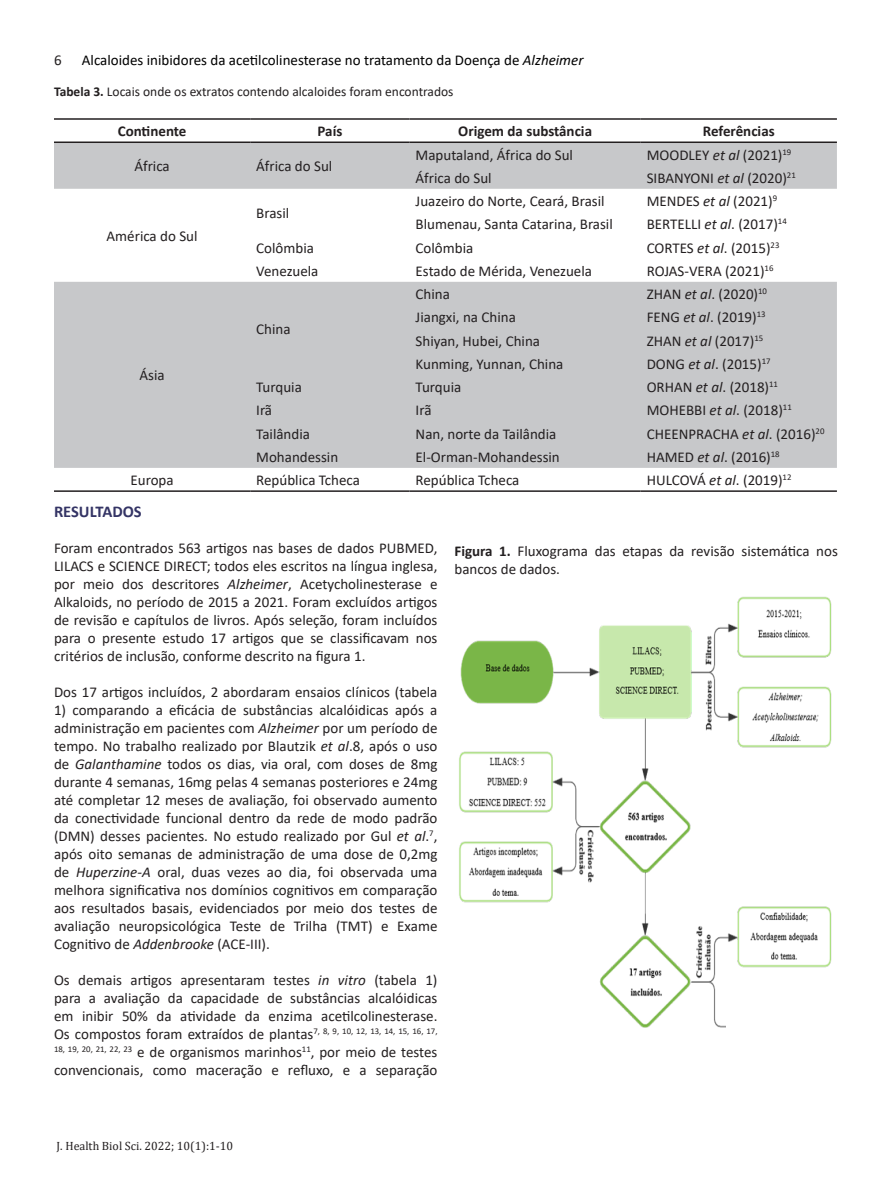
<style>
.page{position:relative;width:893px;height:1191px;background:#fff}
.page>*{position:absolute;margin:0;border:0;box-sizing:border-box;transform-origin:0 0}
.t1{font:700 16.5px "Calibri";color:#343465}
.t2{font:15px/18px "Calibri";color:#231f20;text-align:justify}
.t3{font:15px "Calibri";color:#000}
.t4{font:700 15px "Calibri";color:#231f20}
.t5{font:13.5px "Calibri";color:#231f20}
.t6{font:12px "Cambria";color:#231f20}
.s1{font-style:italic}
.s2{font-weight:700}
</style>
<div class="page">
<img style="left:459px;top:596px;width:373px;height:432px">
<div style="left:726px;top:995px;width:112px;height:63px;background:#fff"></div>
<svg style="left:54px;top:143px;width:783px;height:325px;fill:#c7c8ca"></svg>
<hr style="left:54px;top:490px;width:196px;height:2px;background:#231f20">
<hr style="left:250px;top:490px;width:160px;height:2px;background:#231f20">
<hr style="left:410px;top:490px;width:231px;height:2px;background:#231f20">
<hr style="left:641px;top:490px;width:196px;height:2px;background:#231f20">
<hr style="left:54px;top:118px;width:196px;height:2px;background:#231f20">
<hr style="left:250px;top:118px;width:160px;height:2px;background:#231f20">
<hr style="left:410px;top:118px;width:231px;height:2px;background:#231f20">
<hr style="left:641px;top:118px;width:196px;height:2px;background:#231f20">
<hr style="left:54px;top:141px;width:196px;height:2px;background:#231f20">
<hr style="left:250px;top:141px;width:160px;height:2px;background:#231f20">
<hr style="left:410px;top:141px;width:231px;height:2px;background:#231f20">
<hr style="left:641px;top:141px;width:196px;height:2px;background:#231f20">
<p class="t2" style="left:54px;top:51px;width:9px">6</p>
<p class="t3" style="left:82px;top:50px;width:503px">Alcaloides inibidores da acetilcolinesterase no tratamento da Doença de <span class="s1">Alzheimer</span></p>
<p class="t5" style="left:54px;top:82px;width:401px"><span class="s2">Tabela 3.</span> Locais onde os extratos contendo alcaloides foram encontrados</p>
<p class="t4" style="left:118px;top:121px;width:70px">Continente</p>
<p class="t4" style="left:318px;top:121px;width:26px">País</p>
<p class="t4" style="left:458px;top:121px;width:135px">Origem da substância</p>
<p class="t4" style="left:703px;top:121px;width:73px">Referências</p>
<p class="t2" style="left:134px;top:157px;width:37px">África</p>
<p class="t2" style="left:256px;top:157px;width:78px">África do Sul</p>
<p class="t2" style="left:416px;top:145px;width:159px">Maputaland, África do Sul</p>
<p class="t2" style="left:647px;top:145px;width:146px">MOODLEY <span class="s1">et al</span> (2021)<sup>19</sup></p>
<p class="t2" style="left:416px;top:168px;width:78px">África do Sul</p>
<p class="t2" style="left:647px;top:168px;width:151px">SIBANYONI <span class="s1">et al</span> (2020)<sup>21</sup></p>
<p class="t2" style="left:107px;top:226px;width:92px">América do Sul</p>
<p class="t2" style="left:140px;top:366px;width:27px">Ásia</p>
<p class="t2" style="left:256px;top:203px;width:35px">Brasil</p>
<p class="t2" style="left:416px;top:192px;width:190px">Juazeiro do Norte, Ceará, Brasil</p>
<p class="t2" style="left:647px;top:192px;width:132px">MENDES <span class="s1">et al</span> (2021)<sup>9</sup></p>
<p class="t2" style="left:416px;top:215px;width:199px">Blumenau, Santa Catarina, Brasil</p>
<p class="t2" style="left:647px;top:215px;width:142px">BERTELLI <span class="s1">et al</span>. (2017)<sup>14</sup></p>
<p class="t2" style="left:256px;top:238px;width:59px">Colômbia</p>
<p class="t2" style="left:416px;top:238px;width:59px">Colômbia</p>
<p class="t2" style="left:647px;top:238px;width:134px">CORTES <span class="s1">et al</span>. (2015)<sup>23</sup></p>
<p class="t2" style="left:256px;top:261px;width:64px">Venezuela</p>
<p class="t2" style="left:416px;top:261px;width:178px">Estado de Mérida, Venezuela</p>
<p class="t2" style="left:647px;top:261px;width:128px">ROJAS-VERA (2021)<sup>16</sup></p>
<p class="t2" style="left:256px;top:319px;width:36px">China</p>
<p class="t2" style="left:416px;top:285px;width:36px">China</p>
<p class="t2" style="left:647px;top:285px;width:122px">ZHAN <span class="s1">et al</span>. (2020)<sup>10</sup></p>
<p class="t2" style="left:416px;top:308px;width:102px">Jiangxi, na China</p>
<p class="t2" style="left:647px;top:308px;width:120px">FENG <span class="s1">et al</span>. (2019)<sup>13</sup></p>
<p class="t2" style="left:416px;top:331px;width:126px">Shiyan, Hubei, China</p>
<p class="t2" style="left:647px;top:331px;width:118px">ZHAN <span class="s1">et al</span> (2017)<sup>15</sup></p>
<p class="t2" style="left:416px;top:354px;width:149px">Kunming, Yunnan, China</p>
<p class="t2" style="left:647px;top:354px;width:125px">DONG <span class="s1">et al</span>. (2015)<sup>17</sup></p>
<p class="t2" style="left:256px;top:378px;width:47px">Turquia</p>
<p class="t2" style="left:416px;top:378px;width:47px">Turquia</p>
<p class="t2" style="left:647px;top:378px;width:133px">ORHAN <span class="s1">et al</span>. (2018)<sup>11</sup></p>
<p class="t2" style="left:256px;top:401px;width:17px">Irã</p>
<p class="t2" style="left:416px;top:401px;width:17px">Irã</p>
<p class="t2" style="left:647px;top:401px;width:147px">MOHEBBI <span class="s1">et al</span>. (2018)<sup>11</sup></p>
<p class="t2" style="left:256px;top:424px;width:55px">Tailândia</p>
<p class="t2" style="left:416px;top:424px;width:142px">Nan, norte da Tailândia</p>
<p class="t2" style="left:647px;top:424px;width:179px">CHEENPRACHA <span class="s1">et al</span>. (2016)<sup>20</sup></p>
<p class="t2" style="left:256px;top:447px;width:84px">Mohandessin</p>
<p class="t2" style="left:416px;top:447px;width:146px">El-Orman-Mohandessin</p>
<p class="t2" style="left:647px;top:447px;width:134px">HAMED <span class="s1">et al</span>. (2016)<sup>18</sup></p>
<p class="t2" style="left:131px;top:471px;width:45px">Europa</p>
<p class="t2" style="left:256px;top:471px;width:105px">República Tcheca</p>
<p class="t2" style="left:416px;top:471px;width:105px">República Tcheca</p>
<p class="t2" style="left:647px;top:471px;width:146px">HULCOVÁ <span class="s1">et al</span>. (2019)<sup>12</sup></p>
<p class="t1" style="left:54px;top:500px;width:89px">RESULTADOS</p>
<p class="t2" style="left:54px;top:539px;width:385px">Foram encontrados 563 artigos nas bases de dados PUBMED, LILACS e SCIENCE DIRECT; todos eles escritos na língua inglesa, por meio dos descritores <span class="s1">Alzheimer</span>, Acetycholinesterase e Alkaloids, no período de 2015 a 2021. Foram excluídos artigos de revisão e capítulos de livros. Após seleção, foram incluídos para o presente estudo 17 artigos que se classificavam nos critérios de inclusão, conforme descrito na figura 1.</p>
<p class="t2" style="left:54px;top:683px;width:385px">Dos 17 artigos incluídos, 2 abordaram ensaios clínicos (tabela</p>
<p class="t2" style="left:54px;top:701px;width:385px">1) comparando a eficácia de substâncias alcalóidicas após a administração em pacientes com <span class="s1">Alzheimer</span> por um período de tempo. No trabalho realizado por Blautzik <span class="s1">et al</span>.8, após o uso de <span class="s1">Galanthamine</span> todos os dias, via oral, com doses de 8mg durante 4 semanas, 16mg pelas 4 semanas posteriores e 24mg até completar 12 meses de avaliação, foi observado aumento da conectividade funcional dentro da rede de modo padrão (DMN) desses pacientes. No estudo realizado por Gul <span class="s1">et al</span>.<sup>7</sup>, após oito semanas de administração de uma dose de 0,2mg de <span class="s1">Huperzine-A</span> oral, duas vezes ao dia, foi observada uma melhora significativa nos domínios cognitivos em comparação aos resultados basais, evidenciados por meio dos testes de avaliação neuropsicológica Teste de Trilha (TMT) e Exame Cognitivo de <span class="s1">Addenbrooke</span> (ACE-III).</p>
<p class="t2" style="left:54px;top:971px;width:385px">Os demais artigos apresentaram testes <span class="s1">in vitro</span> (tabela 1) para a avaliação da capacidade de substâncias alcalóidicas em inibir 50% da atividade da enzima acetilcolinesterase.<br>Os compostos foram extraídos de plantas<sup>7,</sup> <sup>8,</sup> <sup>9,</sup> <sup>10,</sup> <sup>12,</sup> <sup>13,</sup> <sup>14,</sup> <sup>15,</sup> <sup>16,</sup> <sup>17, 18,</sup> <sup>19,</sup> <sup>20,</sup> <sup>21,</sup> <sup>22,</sup> <sup>23</sup> e de organismos marinhos<sup>11</sup>, por meio de testes convencionais, como maceração e refluxo, e a separação</p>
<p class="t2" style="left:454px;top:541px;width:385px"><span class="s2">Figura 1.</span> Fluxograma das etapas da revisão sistemática nos bancos de dados.</p>
<p class="t6" style="left:57px;top:1138px;width:178px">J. Health Biol Sci. 2022; 10(1):1-10</p>
</div>
